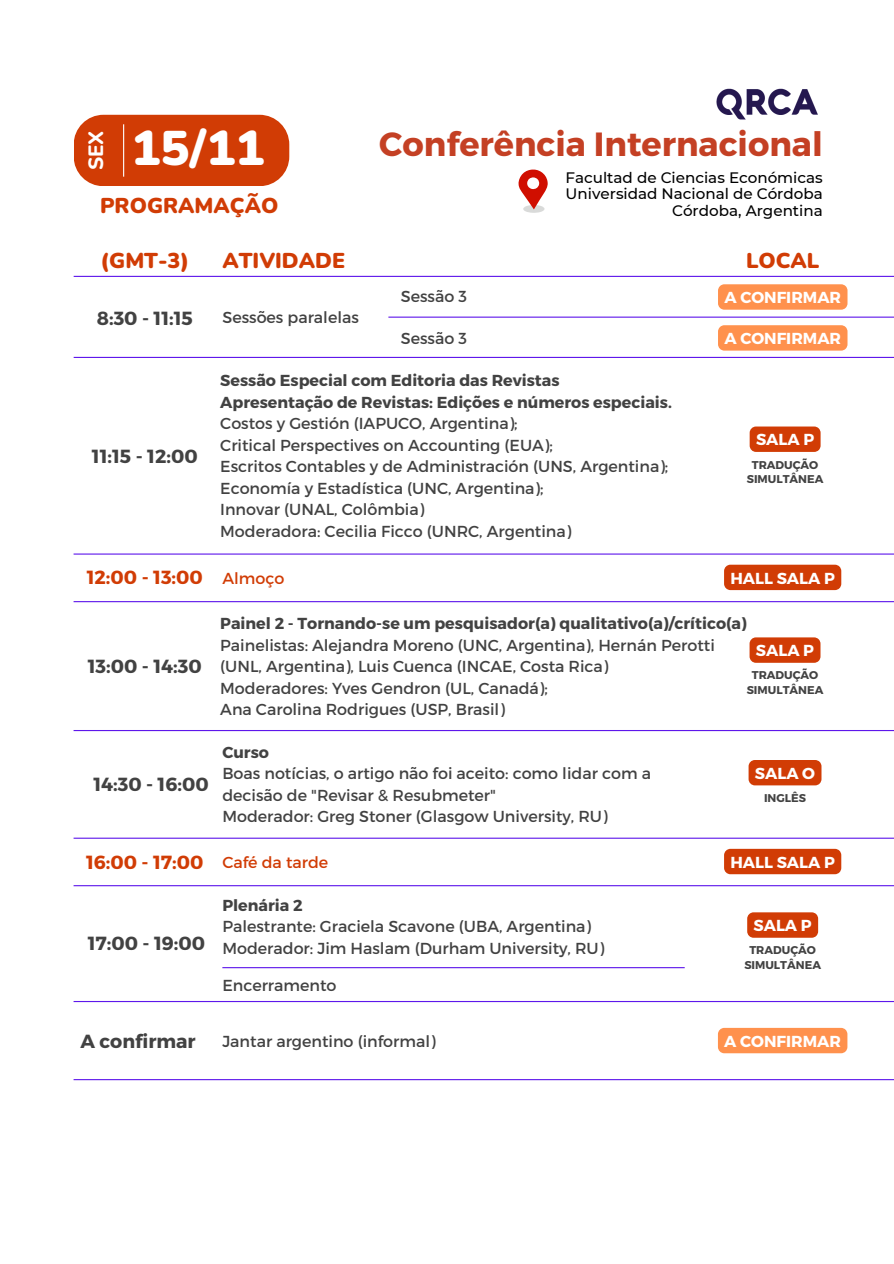
<style>
.page{position:relative;width:894px;height:1264px;background:#fff}
.page>*{position:absolute;margin:0;border:0;box-sizing:border-box;transform-origin:0 0}
.t1{font:900 48.45px "Nunito";color:#fff}
.t2{font:700 33.45px "Montserrat";color:#c44024}
.t3{font:900 21.45px "Nunito";color:#d13c05}
.t4{font:800 20.7px "Nunito";color:#fff}
.t5{font:700 19.05px "Montserrat";color:#424242}
.t6{font:700 19.05px "Montserrat";color:#d13c05}
.t7{font:15.9px/21.5px "Montserrat";color:#424242}
.t8{font:700 15.9px "Montserrat";color:#424242}
.t9{font:700 15.9px "Montserrat";color:#fff}
.t10{font:15.9px "Montserrat";color:#d13c05}
.t11{font:500 15.15px "Montserrat";color:#000}
.t12{font:700 11.25px "Montserrat";color:#424242}
</style>
<div class="page">
<hr style="left:74px;top:276px;width:819px;height:1px;background:#5e17eb">
<hr style="left:74px;top:357px;width:819px;height:1px;background:#5e17eb">
<hr style="left:74px;top:553px;width:819px;height:1px;background:#5e17eb">
<hr style="left:74px;top:601px;width:819px;height:1px;background:#5e17eb">
<hr style="left:74px;top:730px;width:819px;height:1px;background:#5e17eb">
<div style="left:74px;top:115px;width:215px;height:71px;background:#d13c05;border-radius:30px"></div>
<hr style="left:123px;top:124px;width:1px;height:53px;background:#fff">
<svg style="left:518px;top:169px;width:29px;height:44px"></svg>
<img style="left:716px;top:88px;width:102px;height:32px">
<div style="left:724px;top:564px;width:117px;height:26px;background:#d13c05"></div>
<hr style="left:388px;top:316px;width:505px;height:2px;background:#5e17eb">
<svg style="left:718px;top:284px;width:129px;height:26px;background:#ff9452"></svg>
<div style="left:718px;top:325px;width:129px;height:25px;background:#ff914d"></div>
<hr style="left:74px;top:837px;width:819px;height:1px;background:#5e17eb">
<div style="left:724px;top:848px;width:117px;height:26px;background:#d13c05"></div>
<hr style="left:74px;top:885px;width:819px;height:1px;background:#5e17eb">
<hr style="left:74px;top:1000px;width:819px;height:2px;background:#5e17eb">
<hr style="left:222px;top:967px;width:462px;height:1px;background:#5e17eb">
<hr style="left:74px;top:1079px;width:819px;height:1px;background:#5e17eb">
<div style="left:717px;top:1027px;width:130px;height:26px;background:#ff914d"></div>
<svg style="left:749px;top:426px;width:71px;height:26px;background:#d34511"></svg>
<div style="left:747px;top:912px;width:70px;height:25px;background:#d13c05"></div>
<div style="left:749px;top:637px;width:71px;height:25px;background:#d13c05"></div>
<div style="left:748px;top:760px;width:73px;height:25px;background:#d13c05"></div>
<p class="t4" style="left:82px;top:170px;width:41px;rotate:-90deg">SEX</p>
<p class="t1" style="left:131px;top:116px;width:135px">15/11</p>
<p class="t2" style="left:379px;top:122px;width:445px">Conferência Internacional</p>
<h3 class="t11" style="left:565px;top:168px;width:259px">Facultad de Ciencias Económicas</h3>
<h3 class="t11" style="left:565px;top:185px;width:259px">Universidad Nacional de Córdoba</h3>
<h4 class="t3" style="left:100px;top:191px;width:180px">PROGRAMAÇÃO</h4>
<h3 class="t11" style="left:672px;top:201px;width:152px">Córdoba, Argentina</h3>
<p class="t3" style="left:101px;top:246px;width:90px">(GMT-3)</p>
<h6 class="t3" style="left:222px;top:246px;width:124px">ATIVIDADE</h6>
<p class="t3" style="left:745px;top:246px;width:75px">LOCAL</p>
<h3 class="t5" style="left:97px;top:306px;width:97px">8:30 - 11:15</h3>
<p class="t5" style="left:92px;top:444px;width:107px">11:15 - 12:00</p>
<p class="t7" style="left:222px;top:306px;width:138px">Sessões paralelas</p>
<p class="t7" style="left:400px;top:285px;width:68px">Sessão 3</p>
<h6 class="t7" style="left:400px;top:326px;width:68px">Sessão 3</h6>
<h6 class="t8" style="left:220px;top:370px;width:341px">Sessão Especial com Editoria das Revistas</h6>
<h4 class="t8" style="left:220px;top:392px;width:453px">Apresentação de Revistas: Edições e números especiais.</h4>
<p class="t7" style="left:220px;top:412px;width:299px">Costos y Gestión (IAPUCO, Argentina);</p>
<p class="t7" style="left:220px;top:434px;width:334px">Critical Perspectives on Accounting (EUA);</p>
<p class="t7" style="left:220px;top:455px;width:449px">Escritos Contables y de Administración (UNS, Argentina);<br>Economía y Estadística (UNC, Argentina);</p>
<p class="t7" style="left:220px;top:498px;width:205px">Innovar (UNAL, Colômbia)</p>
<p class="t7" style="left:220px;top:520px;width:352px">Moderadora: Cecilia Ficco (UNRC, Argentina)</p>
<p class="t9" style="left:724px;top:287px;width:118px">A CONFIRMAR</p>
<p class="t9" style="left:724px;top:328px;width:118px">A CONFIRMAR</p>
<p class="t9" style="left:755px;top:429px;width:60px">SALA P</p>
<p class="t12" style="left:751px;top:457px;width:68px">TRADUÇÃO</p>
<p class="t12" style="left:746px;top:472px;width:78px">SIMULTÂNEA</p>
<p class="t6" style="left:87px;top:565px;width:118px">12:00 - 13:00</p>
<h2 class="t5" style="left:88px;top:653px;width:115px">13:00 - 14:30</h2>
<h4 class="t5" style="left:93px;top:771px;width:117px">14:30 - 16:00</h4>
<h1 class="t10" style="left:222px;top:567px;width:63px">Almoço</h1>
<p class="t9" style="left:730px;top:567px;width:106px">HALL SALA P</p>
<p class="t8" style="left:220px;top:613px;width:528px">Painel 2 - Tornando-se um pesquisador(a) qualitativo(a)/crítico(a)</p>
<p class="t7" style="left:220px;top:633px;width:496px">Painelistas: Alejandra Moreno (UNC, Argentina), Hernán Perotti (UNL, Argentina), Luis Cuenca (INCAE, Costa Rica)</p>
<h5 class="t7" style="left:220px;top:676px;width:329px">Moderadores: Yves Gendron (UL, Canadá);</h5>
<p class="t7" style="left:220px;top:698px;width:286px">Ana Carolina Rodrigues (USP, Brasil)</p>
<h4 class="t9" style="left:755px;top:640px;width:60px">SALA P</h4>
<p class="t12" style="left:751px;top:668px;width:68px">TRADUÇÃO</p>
<h6 class="t12" style="left:746px;top:683px;width:78px">SIMULTÂNEA</h6>
<p class="t8" style="left:222px;top:742px;width:48px">Curso</p>
<p class="t7" style="left:222px;top:762px;width:430px">Boas notícias, o artigo não foi aceito: como lidar com a decisão de "Revisar &amp; Resubmeter"</p>
<p class="t7" style="left:222px;top:805px;width:386px">Moderador: Greg Stoner (Glasgow University, RU)</p>
<p class="t9" style="left:754px;top:763px;width:62px">SALA O</p>
<h6 class="t12" style="left:763px;top:791px;width:43px">INGLÊS</h6>
<p class="t6" style="left:86px;top:849px;width:119px">16:00 - 17:00</p>
<h4 class="t10" style="left:222px;top:851px;width:107px">Café da tarde</h4>
<h6 class="t9" style="left:730px;top:851px;width:106px">HALL SALA P</h6>
<h4 class="t5" style="left:88px;top:931px;width:119px">17:00 - 19:00</h4>
<p class="t8" style="left:222px;top:895px;width:82px">Plenária 2</p>
<p class="t7" style="left:222px;top:915px;width:370px">Palestrante: Graciela Scavone (UBA, Argentina)</p>
<p class="t7" style="left:222px;top:936px;width:383px">Moderador: Jim Haslam (Durham University, RU)</p>
<p class="t7" style="left:222px;top:973px;width:116px">Encerramento</p>
<h3 class="t9" style="left:753px;top:915px;width:60px">SALA P</h3>
<h6 class="t12" style="left:749px;top:943px;width:68px">TRADUÇÃO</h6>
<h4 class="t12" style="left:744px;top:957px;width:78px">SIMULTÂNEA</h4>
<p class="t5" style="left:80px;top:1028px;width:117px">A confirmar</p>
<h6 class="t7" style="left:222px;top:1029px;width:215px">Jantar argentino (informal)</h6>
<p class="t9" style="left:724px;top:1030px;width:118px">A CONFIRMAR</p>
</div>
